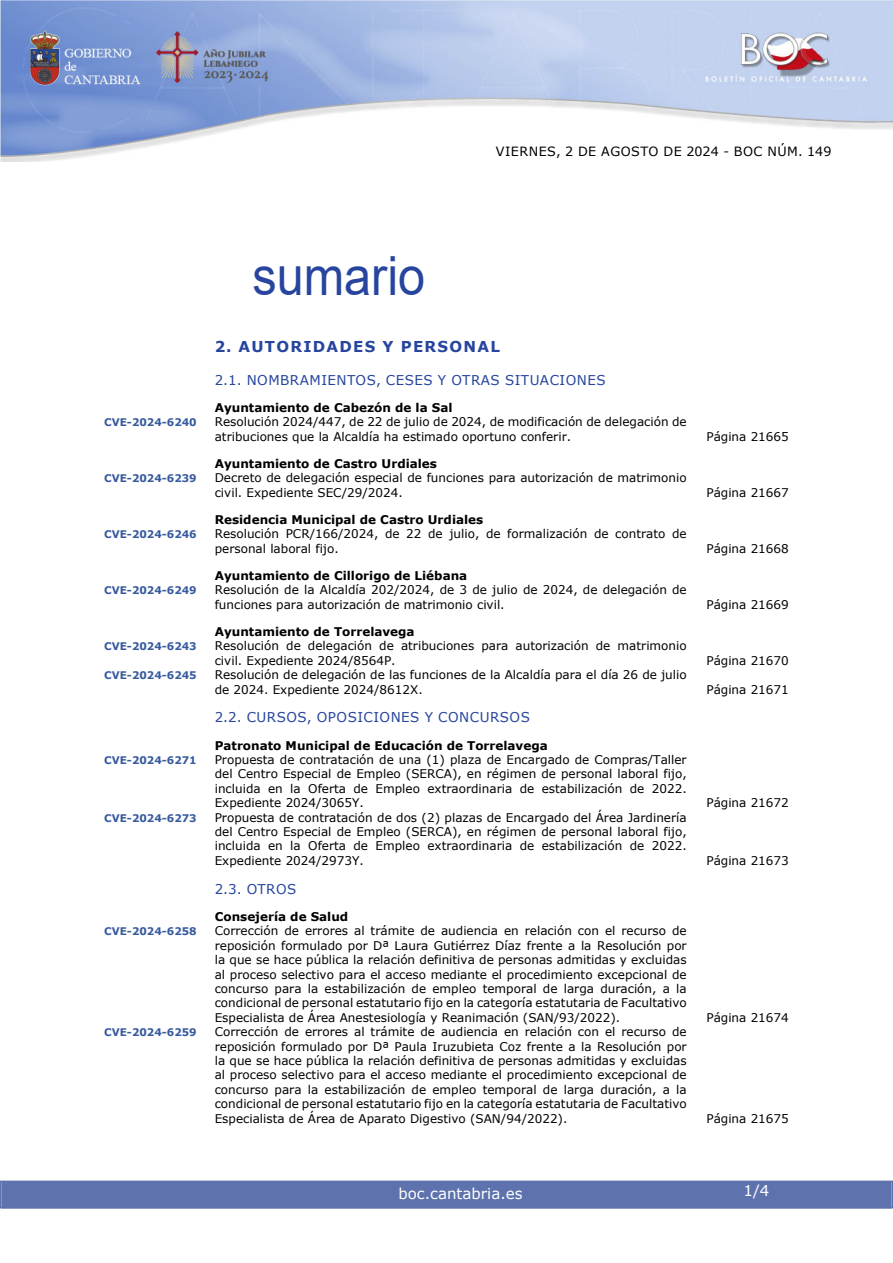
<style>
.page{position:relative;width:893px;height:1263px;background:#fff}
.page>*{position:absolute;margin:0;border:0;box-sizing:border-box;transform-origin:0 0}
.SUMARIO{font:54px "Arial";color:#27459e;scale:.9 1}
.indice_1{font:700 15px "Verdana";letter-spacing:.085em;color:#27459e}
.t1{font:15px "Verdana";color:#fff}
.indice_2{font:13.5px "Verdana";letter-spacing:.035em;color:#27459e}
.t2{font:12.75px "Verdana";letter-spacing:.035em;color:#000}
.indice_4{font:12px/14.4px "Verdana";color:#000}
.indice_3{font:700 12px "Verdana";color:#000}
.indice_4-2{font:700 10.5px "Verdana";color:#385b9e}
</style>
<div class="page">
<img style="left:0;top:0;width:893px;height:161px">
<div style="left:2px;top:1181px;width:889px;height:27px;background:#5e73ae"></div>
<div style="left:0;top:1180px;width:893px;height:28px;border:2px solid #5e73ae"></div>
<h1 class="SUMARIO" style="left:252px;top:239px;width:194px">sumario</h1>
<p class="t2" style="left:496px;top:142px;width:337px">VIERNES, 2 DE AGOSTO DE 2024 - BOC NÚM. 149</p>
<h2 class="indice_1" style="left:215px;top:336px;width:287px">2. AUTORIDADES Y PERSONAL</h2>
<h3 class="indice_2" style="left:215px;top:371px;width:392px">2.1. NOMBRAMIENTOS, CESES Y OTRAS SITUACIONES</h3>
<h4 class="indice_3" style="left:215px;top:399px;width:239px">Ayuntamiento de Cabezón de la Sal</h4>
<p class="indice_4-2" style="left:104px;top:415px;width:94px">CVE-2024-6240</p>
<p class="indice_4" style="left:215px;top:415px;width:473px">Resolución 2024/447, de 22 de julio de 2024, de modificación de delegación de atribuciones que la Alcaldía ha estimado oportuno conferir.</p>
<h4 class="indice_3" style="left:215px;top:455px;width:224px">Ayuntamiento de Castro Urdiales</h4>
<p class="indice_4-2" style="left:104px;top:471px;width:94px">CVE-2024-6239</p>
<p class="indice_4" style="left:215px;top:471px;width:473px">Decreto de delegación especial de funciones para autorización de matrimonio civil. Expediente SEC/29/2024.</p>
<h4 class="indice_3" style="left:215px;top:511px;width:270px">Residencia Municipal de Castro Urdiales</h4>
<p class="indice_4-2" style="left:104px;top:527px;width:94px">CVE-2024-6246</p>
<p class="indice_4" style="left:215px;top:527px;width:473px">Resolución PCR/166/2024, de 22 de julio, de formalización de contrato de personal laboral fijo.</p>
<h4 class="indice_3" style="left:215px;top:567px;width:254px">Ayuntamiento de Cillorigo de Liébana</h4>
<p class="indice_4-2" style="left:104px;top:583px;width:94px">CVE-2024-6249</p>
<p class="indice_4" style="left:215px;top:583px;width:473px">Resolución de la Alcaldía 202/2024, de 3 de julio de 2024, de delegación de funciones para autorización de matrimonio civil.</p>
<h4 class="indice_3" style="left:215px;top:623px;width:201px">Ayuntamiento de Torrelavega</h4>
<p class="indice_4-2" style="left:104px;top:639px;width:94px">CVE-2024-6243</p>
<p class="indice_4" style="left:215px;top:639px;width:473px">Resolución de delegación de atribuciones para autorización de matrimonio civil. Expediente 2024/8564P.</p>
<p class="indice_4-2" style="left:104px;top:668px;width:94px">CVE-2024-6245</p>
<p class="indice_4" style="left:215px;top:667px;width:473px">Resolución de delegación de las funciones de la Alcaldía para el día 26 de julio de 2024. Expediente 2024/8612X.</p>
<h3 class="indice_2" style="left:215px;top:708px;width:317px">2.2. CURSOS, OPOSICIONES Y CONCURSOS</h3>
<h4 class="indice_3" style="left:215px;top:737px;width:334px">Patronato Municipal de Educación de Torrelavega</h4>
<p class="indice_4-2" style="left:104px;top:753px;width:94px">CVE-2024-6271</p>
<p class="indice_4" style="left:215px;top:752px;width:473px;text-align:justify">Propuesta de contratación de una (1) plaza de Encargado de Compras/Taller del Centro Especial de Empleo (SERCA), en régimen de personal laboral fijo, incluida en la Oferta de Empleo extraordinaria de estabilización de 2022.<br>Expediente 2024/3065Y.</p>
<p class="indice_4-2" style="left:104px;top:810px;width:94px">CVE-2024-6273</p>
<p class="indice_4" style="left:215px;top:810px;width:473px;text-align:justify">Propuesta de contratación de dos (2) plazas de Encargado del Área Jardinería del Centro Especial de Empleo (SERCA), en régimen de personal laboral fijo, incluida en la Oferta de Empleo extraordinaria de estabilización de 2022.<br>Expediente 2024/2973Y.</p>
<h3 class="indice_2" style="left:215px;top:879px;width:83px">2.3. OTROS</h3>
<h4 class="indice_3" style="left:215px;top:908px;width:135px">Consejería de Salud</h4>
<p class="indice_4-2" style="left:104px;top:924px;width:94px">CVE-2024-6258</p>
<p class="indice_4" style="left:215px;top:924px;width:473px;text-align:justify">Corrección de errores al trámite de audiencia en relación con el recurso de reposición formulado por Dª Laura Gutiérrez Díaz frente a la Resolución por la que se hace pública la relación definitiva de personas admitidas y excluidas al proceso selectivo para el acceso mediante el procedimiento excepcional de concurso para la estabilización de empleo temporal de larga duración, a la condicional de personal estatutario fijo en la categoría estatutaria de Facultativo Especialista de Área Anestesiología y Reanimación (SAN/93/2022).</p>
<p class="indice_4-2" style="left:104px;top:1025px;width:94px">CVE-2024-6259</p>
<p class="indice_4" style="left:215px;top:1024px;width:473px;text-align:justify">Corrección de errores al trámite de audiencia en relación con el recurso de reposición formulado por Dª Paula Iruzubieta Coz frente a la Resolución por la que se hace pública la relación definitiva de personas admitidas y excluidas al proceso selectivo para el acceso mediante el procedimiento excepcional de concurso para la estabilización de empleo temporal de larga duración, a la condicional de personal estatutario fijo en la categoría estatutaria de Facultativo Especialista de Área de Aparato Digestivo (SAN/94/2022).</p>
<p class="indice_4" style="left:706px;top:429px;width:84px">Página 21665</p>
<p class="indice_4" style="left:706px;top:485px;width:84px">Página 21667</p>
<p class="indice_4" style="left:706px;top:541px;width:84px">Página 21668</p>
<p class="indice_4" style="left:706px;top:597px;width:84px">Página 21669</p>
<p class="indice_4" style="left:706px;top:653px;width:84px">Página 21670</p>
<p class="indice_4" style="left:706px;top:682px;width:84px">Página 21671</p>
<p class="indice_4" style="left:706px;top:795px;width:84px">Página 21672</p>
<p class="indice_4" style="left:706px;top:853px;width:84px">Página 21673</p>
<p class="indice_4" style="left:706px;top:1010px;width:84px">Página 21674</p>
<p class="indice_4" style="left:706px;top:1111px;width:84px">Página 21675</p>
<p class="t1" style="left:398px;top:1183px;width:126px">boc.cantabria.es</p>
<p class="t1" style="left:744px;top:1180px;width:27px">1/4</p>
</div>
